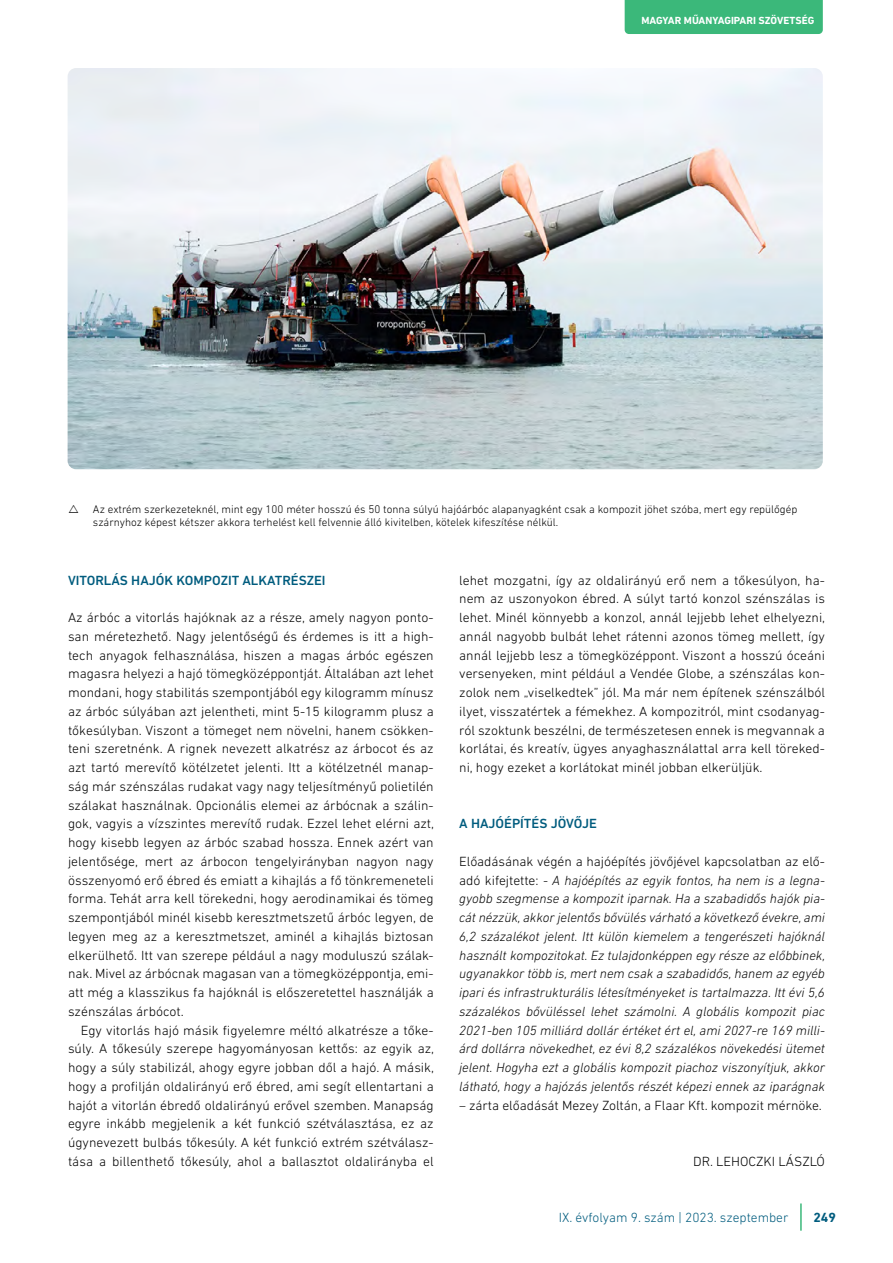
<style>
.page{position:relative;width:893px;height:1263px;background:#fff}
.page>*{position:absolute;margin:0;border:0;box-sizing:border-box;transform-origin:0 0}
.t1{font:300 13.5px/18.8px "DIN Next LT Pro";color:#000;text-align:justify}
.t2{font:italic 300 13.5px/18.8px "DIN Next LT Pro";letter-spacing:-.005em;color:#000;text-align:justify}
.t3{font:500 13.5px "DIN Next LT Pro";color:#005c7e}
.t4{font:300 13.5px "DIN Next LT Pro";color:#005c7e}
.t5{font:700 13.5px "DIN Next LT Pro";color:#005c7e}
.t6{font:300 11.25px/13.5px "DIN Next LT Pro";color:#000}
.t7{font:700 10.5px "DIN Next LT Pro";color:#fff}
.s1{font-style:normal}
.s2{font-style:italic}
</style>
<div class="page">
<hr style="left:800px;top:1203px;width:2px;height:28px;background:#3bb87a">
<div style="left:625px;top:0;width:198px;height:34px;background:#3bb87a"></div>
<img style="left:68px;top:68px;width:755px;height:401px">
<p class="t7" style="left:641px;top:14px;width:174px">MAGYAR MŰANYAGIPARI SZÖVETSÉG</p>
<p class="t6" style="left:93px;top:502px;width:706px">Az extrém szerkezeteknél, mint egy 100 méter hosszú és 50 tonna súlyú hajóárbóc alapanyagként csak a kompozit jöhet szóba, mert egy repülőgép szárnyhoz képest kétszer akkora terhelést kell felvennie álló kivitelben, kötelek kifeszítése nélkül.</p>
<p class="t3" style="left:68px;top:572px;width:259px">VITORLÁS HAJÓK KOMPOZIT ALKATRÉSZEI</p>
<p class="t1" style="left:68px;top:608px;width:368px">Az árbóc a vitorlás hajóknak az a része, amely nagyon ponto&shy;san méretezhető. Nagy jelentőségű és érdemes is itt a high&shy;tech anyagok felhasználása, hiszen a magas árbóc egészen magasra helyezi a hajó tömegközéppontját. Általában azt lehet mondani, hogy stabilitás szempontjából egy kilogramm mínusz az árbóc súlyában azt jelentheti, mint 5-15 kilogramm plusz a tőkesúlyban. Viszont a tömeget nem növelni, hanem csökken&shy;teni szeretnénk. A rignek nevezett alkatrész az árbocot és az azt tartó merevítő kötélzetet jelenti. Itt a kötélzetnél manap&shy;ság már szénszálas rudakat vagy nagy teljesítményű polietilén szálakat használnak. Opcionális elemei az árbócnak a szálin&shy;gok, vagyis a vízszintes merevítő rudak. Ezzel lehet elérni azt, hogy kisebb legyen az árbóc szabad hossza. Ennek azért van jelentősége, mert az árbocon tengelyirányban nagyon nagy összenyomó erő ébred és emiatt a kihajlás a fő tönkremeneteli forma. Tehát arra kell törekedni, hogy aerodinamikai és tömeg szempontjából minél kisebb keresztmetszetű árbóc legyen, de legyen meg az a keresztmetszet, aminél a kihajlás biztosan elkerülhető. Itt van szerepe például a nagy moduluszú szálak&shy;nak. Mivel az árbócnak magasan van a tömegközéppontja, emi&shy;att még a klasszikus fa hajóknál is előszeretettel használják a szénszálas árbócot.</p>
<p class="t1" style="left:68px;top:1020px;width:368px;text-indent:13px">Egy vitorlás hajó másik figyelemre méltó alkatrésze a tőke&shy;súly. A tőkesúly szerepe hagyományosan kettős: az egyik az, hogy a súly stabilizál, ahogy egyre jobban dől a hajó. A másik, hogy a profilján oldalirányú erő ébred, ami segít ellentartani a hajót a vitorlán ébredő oldalirányú erővel szemben. Manapság egyre inkább megjelenik a két funkció szétválasztása, ez az úgynevezett bulbás tőkesúly. A két funkció extrém szétválasz&shy;tása a billenthető tőkesúly, ahol a ballasztot oldalirányba el</p>
<p class="t1" style="left:459px;top:570px;width:367px">lehet mozgatni, így az oldalirányú erő nem a tőkesúlyon, ha&shy;nem az uszonyokon ébred. A súlyt tartó konzol szénszálas is lehet. Minél könnyebb a konzol, annál lejjebb lehet elhelyezni, annál nagyobb bulbát lehet rátenni azonos tömeg mellett, így annál lejjebb lesz a tömegközéppont. Viszont a hosszú óceáni versenyeken, mint például a Vendée Globe, a szénszálas kon&shy;zolok nem „viselkedtek” jól. Ma már nem építenek szénszálból ilyet, visszatértek a fémekhez. A kompozitról, mint csodanyag&shy;ról szoktunk beszélni, de természetesen ennek is megvannak a korlátai, és kreatív, ügyes anyaghasználattal arra kell töreked&shy;ni, hogy ezeket a korlátokat minél jobban elkerüljük.</p>
<p class="t3" style="left:459px;top:816px;width:139px">A HAJÓÉPÍTÉS JÖVŐJE</p>
<p class="t2" style="left:459px;top:852px;width:368px"><span class="s1">Előadásának végén a hajóépítés jövőjével kapcsolatban az elő&shy;adó kifejtette:</span> - A hajóépítés az egyik fontos, ha nem is a legna&shy;gyobb szegmense a kompozit iparnak. Ha a szabadidős hajók pia&shy;cát nézzük, akkor jelentős bővülés várható a következő évekre, ami 6,2 százalékot jelent. Itt külön kiemelem a tengerészeti hajóknál használt kompozitokat. Ez tulajdonképpen egy része az előbbinek, ugyanakkor több is, mert nem csak a szabadidős, hanem az egyéb ipari és infrastrukturális létesítményeket is tartalmazza. Itt évi 5,6 százalékos bővüléssel lehet számolni. A globális kompozit piac 2021-ben 105 milliárd dollár értéket ért el, ami 2027-re 169 milli&shy;árd dollárra növekedhet, ez évi 8,2 százalékos növekedési ütemet jelent. Hogyha ezt a globális kompozit piachoz viszonyítjuk, akkor látható, hogy a hajózás jelentős részét képezi ennek az iparágnak</p>
<p class="t1" style="left:459px;top:1095px;width:364px"><span class="s2">–</span> zárta előadását Mezey Zoltán, a Flaar Kft. kompozit mérnöke.</p>
<p class="t1" style="left:693px;top:1152px;width:133px">DR. LEHOCZKI LÁSZLÓ</p>
<p class="t4" style="left:559px;top:1210px;width:231px">IX. évfolyam 9. szám | 2023. szeptember</p>
<p class="t5" style="left:813px;top:1210px;width:24px">249</p>
</div>
